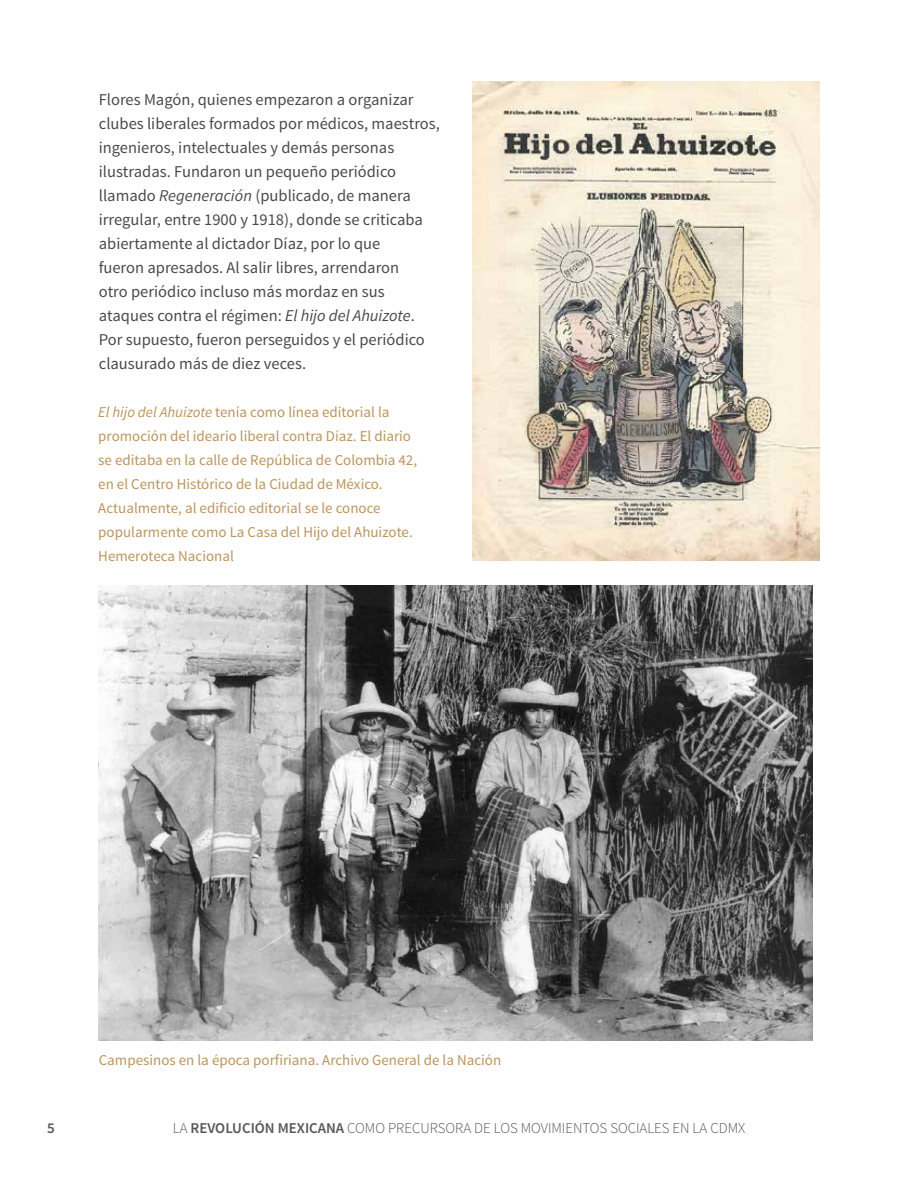
<style>
.page{position:relative;width:918px;height:1188px;background:#fff}
.page>*{position:absolute;margin:0;border:0;box-sizing:border-box;transform-origin:0 0}
.t1{font:16.5px/24px "Source Sans Pro";color:#4a4a49}
.t2{font:15px/24px "Source Sans Pro";color:#bc955c}
.t3{font:300 15px "Source Sans Pro";color:#575756}
.t4{font:600 15px "Source Sans Pro";color:#575756}
.s1{font-style:italic}
.s2{font-weight:600}
</style>
<div class="page">
<img style="left:99px;top:585px;width:714px;height:456px">
<img style="left:473px;top:81px;width:346px;height:480px">
<p class="t1" style="left:99px;top:88px;width:343px">Flores Magón, quienes empezaron a organizar clubes liberales formados por médicos, maestros, ingenieros, intelectuales y demás personas ilustradas. Fundaron un pequeño periódico llamado <span class="s1">Regeneración</span> (publicado, de manera irregular, entre 1900 y 1918), donde se criticaba abiertamente al dictador Díaz, por lo que<br>fueron apresados. Al salir libres, arrendaron<br>otro periódico incluso más mordaz en sus ataques contra el régimen: <span class="s1">El hijo del Ahuizote</span>.<br>Por supuesto, fueron perseguidos y el periódico clausurado más de diez veces.</p>
<p class="t2" style="left:98px;top:400px;width:320px"><span class="s1">El hijo del Ahuizote</span> tenía como línea editorial la promoción del ideario liberal contra Díaz. El diario se editaba en la calle de República de Colombia 42, en el Centro Histórico de la Ciudad de México.<br>Actualmente, al edificio editorial se le conoce popularmente como La Casa del Hijo del Ahuizote.<br>Hemeroteca Nacional</p>
<p class="t2" style="left:99px;top:1048px;width:404px">Campesinos en la época porfiriana. Archivo General de la Nación</p>
<p class="t4" style="left:47px;top:1118px;width:9px">5</p>
<p class="t3" style="left:173px;top:1119px;width:574px">LA <span class="s2">REVOLUCIÓN MEXICANA</span> COMO PRECURSORA DE LOS MOVIMIENTOS SOCIALES EN LA CDMX</p>
</div>
